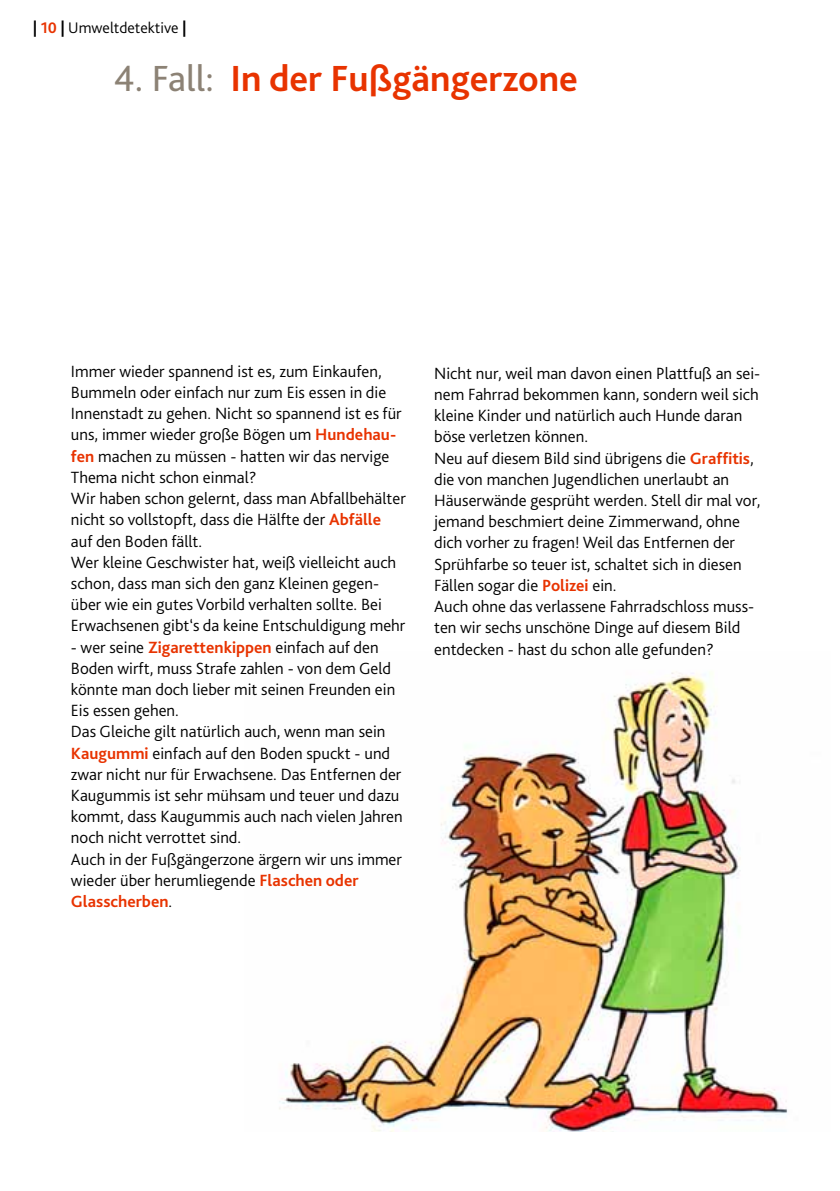
<style>
.page{position:relative;width:840px;height:1191px;background:#fff}
.page>*{position:absolute;margin:0;border:0;box-sizing:border-box;transform-origin:0 0}
.t1{font:700 38px "Bliss 2";color:#e83300}
.t2{font:300 17px/21.2px "Bliss 2";color:#000}
.t3{font:300 16px "Bliss 2";color:#000}
.s1{font-weight:700}
.s2{font-weight:700;color:#e83300}
.s3{font-weight:400;color:#8c8275}
</style>
<div class="page">
<img style="left:279px;top:672px;width:509px;height:459px">
<p class="t3" style="left:33px;top:17px;width:155px"><span class="s1">|</span> <span class="s2">10</span> <span class="s1">|</span> Umweltdetektive <span class="s1">|</span></p>
<h1 class="t1" style="left:113px;top:55px;width:465px"><span class="s3">4. Fall:</span> In der Fußgängerzone</h1>
<p class="t2" style="left:71px;top:360px;width:336px">Immer wieder spannend ist es, zum Einkaufen, Bummeln oder einfach nur zum Eis essen in die Innenstadt zu gehen. Nicht so spannend ist es für uns, immer wieder große Bögen um <span class="s2">Hundehau&shy;fen</span> machen zu müssen - hatten wir das nervige Thema nicht schon einmal?<br>Wir haben schon gelernt, dass man Abfallbehälter nicht so vollstopft, dass die Hälfte der <span class="s2">Abfälle </span>auf den Boden fällt.<br>Wer kleine Geschwister hat, weiß vielleicht auch schon, dass man sich den ganz Kleinen gegen&shy;über wie ein gutes Vorbild verhalten sollte. Bei Erwachsenen gibt‘s da keine Entschuldigung mehr</p>
<p class="t2" style="left:71px;top:636px;width:333px">- wer seine <span class="s2">Zigarettenkippen</span> einfach auf den Boden wirft, muss Strafe zahlen - von dem Geld könnte man doch lieber mit seinen Freunden ein Eis essen gehen.<br>Das Gleiche gilt natürlich auch, wenn man sein <span class="s2">Kaugummi</span> einfach auf den Boden spuckt - und zwar nicht nur für Erwachsene. Das Entfernen der Kaugummis ist sehr mühsam und teuer und dazu kommt, dass Kaugummis auch nach vielen Jahren noch nicht verrottet sind.<br>Auch in der Fußgängerzone ärgern wir uns immer wieder über herumliegende <span class="s2">Flaschen oder Glasscherben</span>.</p>
<p class="t2" style="left:434px;top:362px;width:327px">Nicht nur, weil man davon einen Plattfuß an sei&shy;nem Fahrrad bekommen kann, sondern weil sich kleine Kinder und natürlich auch Hunde daran böse verletzen können.<br>Neu auf diesem Bild sind übrigens die <span class="s2">Graffitis</span>, die von manchen Jugendlichen unerlaubt an Häuserwände gesprüht werden. Stell dir mal vor, jemand beschmiert deine Zimmerwand, ohne dich vorher zu fragen! Weil das Entfernen der Sprühfarbe so teuer ist, schaltet sich in diesen Fällen sogar die <span class="s2">Polizei</span> ein.<br>Auch ohne das verlassene Fahrradschloss muss&shy;ten wir sechs unschöne Dinge auf diesem Bild entdecken - hast du schon alle gefunden?</p>
</div>
